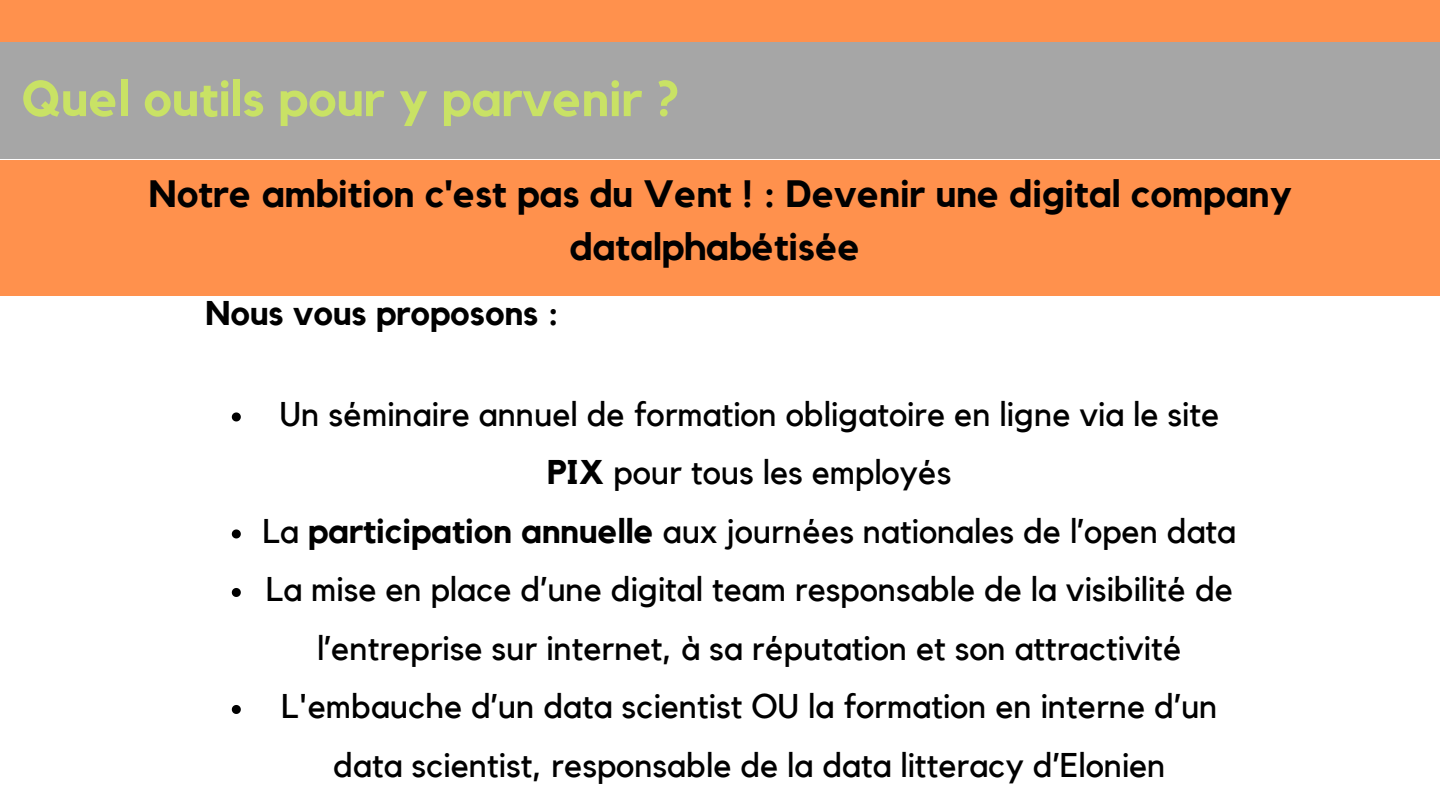
<style>
.page{position:relative;width:1440px;height:810px;background:#fff}
.page>*{position:absolute;margin:0;border:0;box-sizing:border-box;transform-origin:0 0}
.t1{font:700 50.1px "Kollektif";color:#c9e265}
.t2{font:700 38px/52.5px "Kollektif";color:#000;text-align:center}
.t3{font:34.2px/58.5px "Kollektif";color:#000;text-align:center}
.t4{font:700 34.2px "Kollektif";color:#000}
.s1{font-weight:700}
</style>
<div class="page">
<div style="left:0;top:41px;width:1440px;height:118px;background:#a6a6a6"></div>
<div style="left:0;top:0;width:1440px;height:41px;background:#ff914d"></div>
<svg style="left:232px;top:412px;width:9px;height:9px"></svg>
<svg style="left:232px;top:529px;width:9px;height:9px"></svg>
<svg style="left:232px;top:588px;width:9px;height:9px"></svg>
<svg style="left:232px;top:705px;width:9px;height:9px"></svg>
<div style="left:0;top:160px;width:1440px;height:135px;background:#ff914d"></div>
<h1 class="t1" style="left:22px;top:76px;width:660px">Quel outils pour y parvenir ?</h1>
<p class="t2" style="left:149px;top:169px;width:1144px">Notre ambition c'est pas du Vent ! : Devenir une digital company datalphabétisée</p>
<p class="t4" style="left:205px;top:298px;width:354px">Nous vous proposons :</p>
<p class="t3" style="left:263px;top:386px;width:975px">Un séminaire annuel de formation obligatoire en ligne via le site <span class="s1">PIX</span> pour tous les employés<br>La <span class="s1">participation annuelle</span> aux journées nationales de l’open data La mise en place d’une digital team responsable de la visibilité de l’entreprise sur internet, à sa réputation et son attractivité L'embauche d’un data scientist OU la formation en interne d’un data scientist, responsable de la data litteracy d’Elonien</p>
</div>
